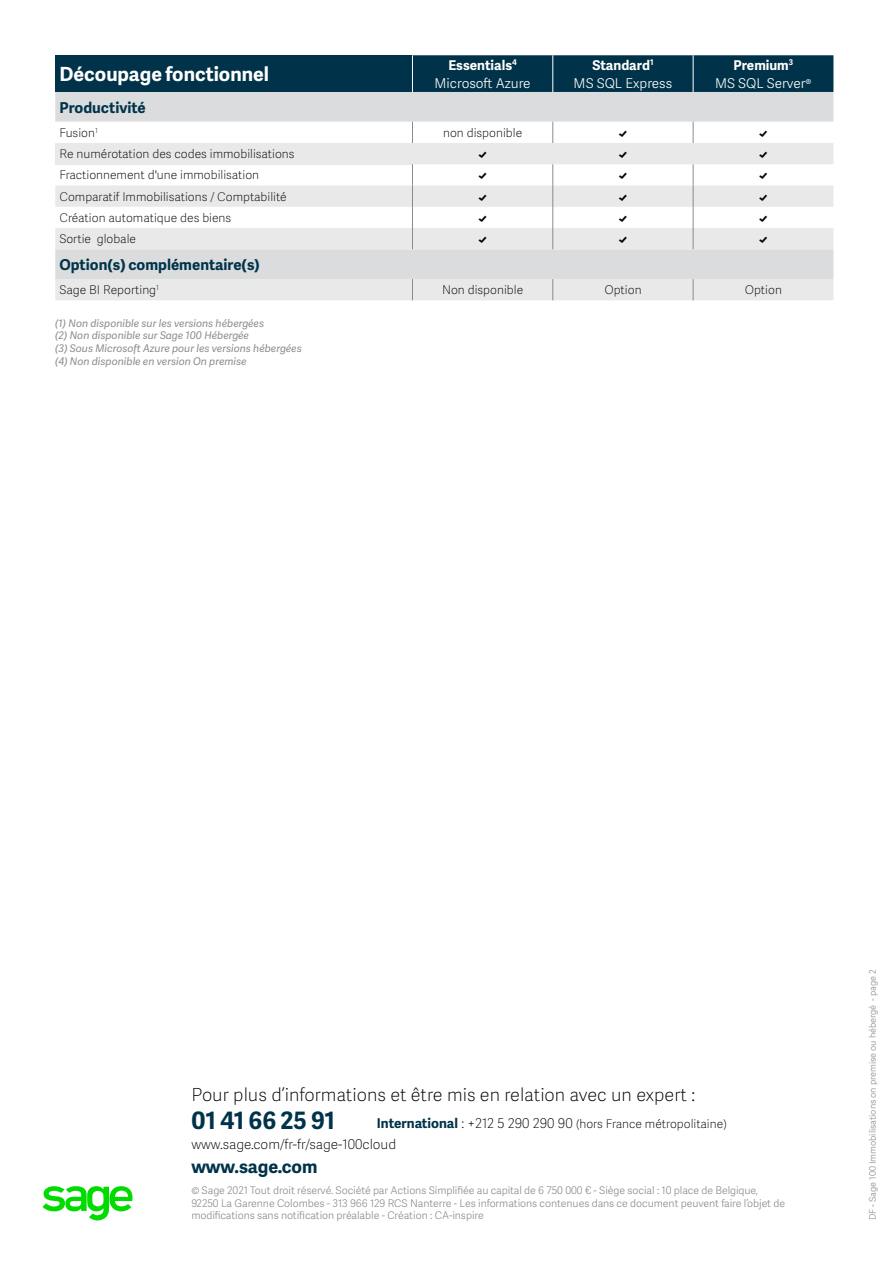
<style>
.page{position:relative;width:893px;height:1263px;background:#fff}
.page>*{position:absolute;margin:0;border:0;box-sizing:border-box;transform-origin:0 0}
.t1{font:700 24px "Adelle Sans SAGE";color:#003349}
.t2{font:700 19.5px "Adelle Sans SAGE";color:#fff}
.t3{font:18px "Adelle Sans SAGE Th";color:#000}
.t4{font:700 18px "Adelle Sans SAGE";color:#003349}
.t5{font:700 15px "Adelle Sans SAGE";color:#003349}
.t6{font:13.5px "Adelle Sans SAGE Lt";color:#fff}
.t7{font:13.5px "Adelle Sans SAGE Th";color:#000}
.t8{font:700 13.5px "Adelle Sans SAGE";color:#fff}
.t9{font:12px "Adelle Sans SAGE Th";color:#000}
.t10{font:10.5px/12.6px "Adelle Sans SAGE Lt";letter-spacing:-.005em;color:#888b8d}
.t11{font:italic 10.5px/12.6px "Adelle Sans SAGE";color:#888b8d}
.t12{font:9px "Adelle Sans SAGE Lt";color:#888b8d}
.s1{font-family:"Adelle Sans SAGE";font-weight:700;font-size:13.5px;color:#003349}
.s2{font-size:13.5px}
</style>
<div class="page">
<div style="left:55px;top:55px;width:357px;height:37px;background:#003349"></div>
<div style="left:413px;top:55px;width:420px;height:37px;background:#003349"></div>
<div style="left:55px;top:92px;width:778px;height:30px;background:#dbdcdd"></div>
<svg style="left:55px;top:143px;width:778px;height:157px;fill:#e9e9e9"></svg>
<svg style="left:412px;top:122px;width:1px;height:21px"></svg>
<svg style="left:552px;top:122px;width:1px;height:21px"></svg>
<svg style="left:693px;top:122px;width:1px;height:21px"></svg>
<svg style="left:412px;top:164px;width:1px;height:85px"></svg>
<svg style="left:552px;top:164px;width:1px;height:85px"></svg>
<svg style="left:693px;top:164px;width:1px;height:85px"></svg>
<hr style="left:552px;top:55px;width:1px;height:37px;background:#fff">
<hr style="left:693px;top:55px;width:1px;height:37px;background:#fff">
<svg style="left:412px;top:279px;width:1px;height:21px"></svg>
<svg style="left:552px;top:279px;width:1px;height:21px"></svg>
<svg style="left:693px;top:279px;width:1px;height:21px"></svg>
<svg style="left:43px;top:1186px;width:90px;height:34px"></svg>
<h2 class="t2" style="left:60px;top:60px;width:211px">Découpage fonctionnel</h2>
<p class="t8" style="left:448px;top:55px;width:70px">Essentials<sup>4</sup></p>
<p class="t6" style="left:435px;top:73px;width:98px">Microsoft Azure</p>
<p class="t8" style="left:592px;top:55px;width:63px">Standard<sup>1</sup></p>
<p class="t6" style="left:574px;top:73px;width:100px">MS SQL Express</p>
<p class="t8" style="left:733px;top:55px;width:61px">Premium<sup>3</sup></p>
<p class="t6" style="left:715px;top:73px;width:98px">MS SQL Server®</p>
<p class="t5" style="left:60px;top:96px;width:88px">Productivité</p>
<p class="t9" style="left:60px;top:124px;width:40px">Fusion<sup>1</sup></p>
<p class="t9" style="left:443px;top:124px;width:81px">non disponible</p>
<p class="t9" style="left:618px;top:124px;width:11px">e</p>
<p class="t9" style="left:759px;top:124px;width:11px">e</p>
<p class="t9" style="left:60px;top:145px;width:237px">Re numérotation des codes immobilisations</p>
<p class="t9" style="left:478px;top:145px;width:11px">e</p>
<p class="t9" style="left:618px;top:145px;width:11px">e</p>
<p class="t9" style="left:759px;top:145px;width:11px">e</p>
<p class="t9" style="left:60px;top:167px;width:201px">Fractionnement d'une immobilisation</p>
<p class="t9" style="left:478px;top:167px;width:11px">e</p>
<p class="t9" style="left:618px;top:167px;width:11px">e</p>
<p class="t9" style="left:759px;top:167px;width:11px">e</p>
<p class="t9" style="left:60px;top:188px;width:229px">Comparatif Immobilisations / Comptabilité</p>
<p class="t9" style="left:478px;top:188px;width:11px">e</p>
<p class="t9" style="left:618px;top:188px;width:11px">e</p>
<p class="t9" style="left:759px;top:188px;width:11px">e</p>
<p class="t9" style="left:60px;top:209px;width:173px">Création automatique des biens</p>
<p class="t9" style="left:478px;top:209px;width:11px">e</p>
<p class="t9" style="left:618px;top:209px;width:11px">e</p>
<p class="t9" style="left:759px;top:209px;width:11px">e</p>
<p class="t9" style="left:60px;top:230px;width:78px">Sortie globale</p>
<p class="t9" style="left:478px;top:230px;width:11px">e</p>
<p class="t9" style="left:618px;top:230px;width:11px">e</p>
<p class="t9" style="left:759px;top:230px;width:11px">e</p>
<p class="t5" style="left:60px;top:254px;width:202px">Option(s) complémentaire(s)</p>
<p class="t9" style="left:60px;top:281px;width:101px">Sage BI Reporting<sup>1</sup></p>
<p class="t9" style="left:442px;top:281px;width:83px">Non disponible</p>
<p class="t9" style="left:604px;top:281px;width:39px">Option</p>
<p class="t9" style="left:745px;top:281px;width:39px">Option</p>
<p class="t11" style="left:55px;top:316px;width:248px">(1) Non disponible sur les versions hébergées<br>(2) Non disponible sur Sage 100 Hébergée<br>(3) Sous Microsoft Azure pour les versions hébergées (4) Non disponible en version On premise</p>
<h3 class="t3" style="left:191px;top:1082px;width:505px">Pour plus d’informations et être mis en relation avec un expert :</h3>
<h1 class="t1" style="left:191px;top:1103px;width:145px">01 41 66 25 91</h1>
<p class="t7" style="left:191px;top:1135px;width:206px">www.sage.com/fr-fr/sage-100cloud</p>
<h3 class="t4" style="left:191px;top:1154px;width:128px">www.sage.com</h3>
<p class="t10" style="left:191px;top:1184px;width:595px">© Sage 2021 Tout droit réservé. Société par Actions Simplifiée au capital de 6 750 000 € - Siège social : 10 place de Belgique,<br>92250 La Garenne Colombes - 313 966 129 RCS Nanterre - Les informations contenues dans ce document peuvent faire l’objet de modifications sans notification préalable - Création : CA-inspire</p>
<p class="t9" style="left:377px;top:1115px;width:351px"><span class="s1">International</span> <span class="s2">: +212 5 290 290 90</span> (hors France métropolitaine)</p>
<p class="t12" style="left:866px;top:1220px;width:253px;rotate:-90deg">DF - Sage 100 Immobilisations on premise ou hébergé - page 2</p>
</div>
